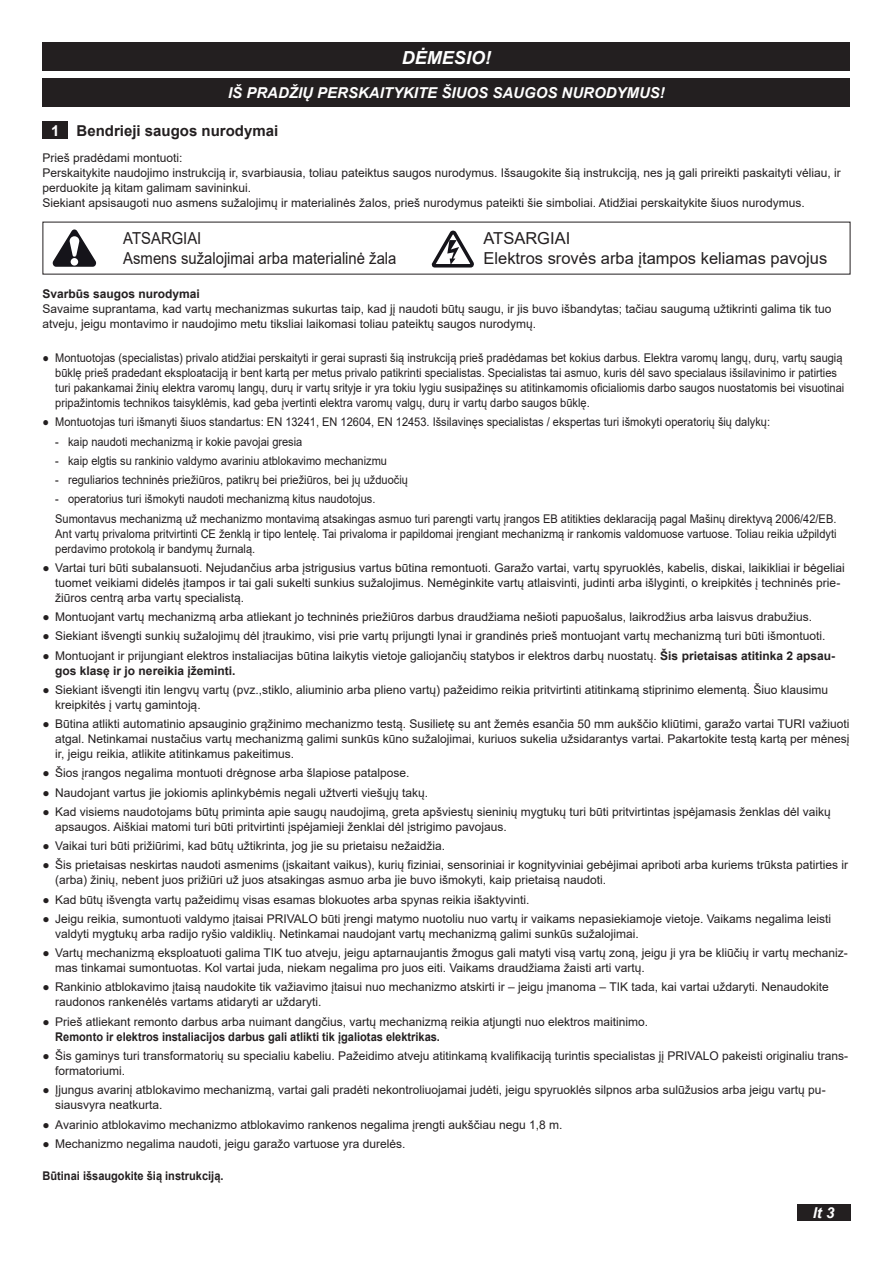
<style>
.page{position:relative;width:893px;height:1263px;background:#fff}
.page>*{position:absolute;margin:0;border:0;box-sizing:border-box;transform-origin:0 0}
.t1{font:italic 700 18px "Arial";color:#fff}
.t2{font:16.5px "Arial";color:#231f20}
.t3{font:16.5px "Arial";color:#231f20;scale:.9 1}
.t4{font:italic 700 15px "Arial";color:#fff}
.Inhalt_Überschrift{font:700 15px "Arial";color:#231f20}
.t5{font:700 15px "Arial";color:#fff}
.t6{font:12px/15px "Arial";color:#231f20}
.t7{font:12px/15px "Arial";color:#231f20;scale:.92 1}
.t8{font:700 12px "Arial";color:#231f20;scale:.92 1}
.t9{font:700 12px "Arial";color:#231f20}
.s1{font-weight:700}
</style>
<div class="page">
<div style="left:797px;top:1204px;width:53px;height:16px;background:#231f20"></div>
<div style="left:43px;top:43px;width:807px;height:28px;background:#231f20"></div>
<div style="left:43px;top:78px;width:807px;height:29px;background:#231f20"></div>
<div style="left:43px;top:122px;width:25px;height:17px;background:#231f20"></div>
<svg style="left:53px;top:229px;width:43px;height:38px"></svg>
<svg style="left:432px;top:231px;width:42px;height:37px"></svg>
<p class="t1" style="left:402px;top:45px;width:91px">DĖMESIO!</p>
<p class="t4" style="left:228px;top:83px;width:438px">IŠ PRADŽIŲ PERSKAITYKITE ŠIUOS SAUGOS NURODYMUS!</p>
<p class="t5" style="left:51px;top:120px;width:10px">1</p>
<p class="Inhalt_Überschrift" style="left:77px;top:120px;width:203px">Bendrieji saugos nurodymai</p>
<p class="t6" style="left:43px;top:150px;width:142px">Prieš pradėdami montuoti:</p>
<p class="t6" style="left:43px;top:165px;width:800px">Perskaitykite naudojimo instrukciją ir, svarbiausia, toliau pateiktus saugos nurodymus. Išsaugokite šią instrukciją, nes ją gali prireikti paskaityti vėliau, ir perduokite ją kitam galimam savininkui.</p>
<p class="t6" style="left:43px;top:195px;width:764px">Siekiant apsisaugoti nuo asmens sužalojimų ir materialinės žalos, prieš nurodymus pateikti šie simboliai. Atidžiai perskaitykite šiuos nurodymus.</p>
<p class="t3" style="left:123px;top:227px;width:88px">ATSARGIAI</p>
<p class="t3" style="left:123px;top:247px;width:305px">Asmens sužalojimai arba materialinė žala</p>
<p class="t2" style="left:483px;top:227px;width:88px">ATSARGIAI</p>
<p class="t2" style="left:483px;top:247px;width:345px">Elektros srovės arba įtampos keliamas pavojus</p>
<p class="t9" style="left:43px;top:285px;width:159px">Svarbūs saugos nurodymai</p>
<p class="t6" style="left:43px;top:301px;width:790px">Savaime suprantama, kad vartų mechanizmas sukurtas taip, kad jį naudoti būtų saugu, ir jis buvo išbandytas; tačiau saugumą užtikrinti galima tik tuo atveju, jeigu montavimo ir naudojimo metu tiksliai laikomasi toliau pateiktų saugos nurodymų.</p>
<p class="t7" style="left:55px;top:350px;width:859px;text-indent:-13px">● Montuotojas (specialistas) privalo atidžiai perskaityti ir gerai suprasti šią instrukciją prieš pradėdamas bet kokius darbus. Elektra varomų langų, durų, vartų saugią būklę prieš pradedant eksploataciją ir bent kartą per metus privalo patikrinti specialistas. Specialistas tai asmuo, kuris dėl savo specialaus išsilavinimo ir patirties turi pakankamai žinių elektra varomų langų, durų ir vartų srityje ir yra tokiu lygiu susipažinęs su atitinkamomis oficialiomis darbo saugos nuostatomis bei visuotinai pripažintomis technikos taisyklėmis, kad geba įvertinti elektra varomų valgų, durų ir vartų darbo saugos būklę.</p>
<p class="t7" style="left:43px;top:415px;width:792px">● Montuotojas turi išmanyti šiuos standartus: EN 13241, EN 12604, EN 12453. Išsilavinęs specialistas / ekspertas turi išmokyti operatorių šių dalykų:</p>
<p class="t7" style="left:55px;top:434px;width:270px">- kaip naudoti mechanizmą ir kokie pavojai gresia</p>
<p class="t7" style="left:55px;top:453px;width:362px">- kaip elgtis su rankinio valdymo avariniu atblokavimo mechanizmu</p>
<p class="t7" style="left:55px;top:472px;width:385px">- reguliarios techninės priežiūros, patikrų bei priežiūros, bei jų užduočių</p>
<p class="t7" style="left:55px;top:492px;width:349px">- operatorius turi išmokyti naudoti mechanizmą kitus naudotojus.</p>
<p class="t7" style="left:55px;top:511px;width:851px;text-align:justify">Sumontavus mechanizmą už mechanizmo montavimą atsakingas asmuo turi parengti vartų įrangos EB atitikties deklaraciją pagal Mašinų direktyvą 2006/42/EB.<br>Ant vartų privaloma pritvirtinti CE ženklą ir tipo lentelę. Tai privaloma ir papildomai įrengiant mechanizmą ir rankomis valdomuose vartuose. Toliau reikia užpildyti perdavimo protokolą ir bandymų žurnalą.</p>
<p class="t6" style="left:55px;top:560px;width:791px;text-indent:-13px">● Vartai turi būti subalansuoti. Nejudančius arba įstrigusius vartus būtina remontuoti. Garažo vartai, vartų spyruoklės, kabelis, diskai, laikikliai ir bėgeliai tuomet veikiami didelės įtampos ir tai gali sukelti sunkius sužalojimus. Nemėginkite vartų atlaisvinti, judinti arba išlyginti, o kreipkitės į techninės prie&shy;žiūros centrą arba vartų specialistą.</p>
<p class="t6" style="left:43px;top:609px;width:771px">● Montuojant vartų mechanizmą arba atliekant jo techninės priežiūros darbus draudžiama nešioti papuošalus, laikrodžius arba laisvus drabužius.</p>
<p class="t6" style="left:43px;top:629px;width:785px">● Siekiant išvengti sunkių sužalojimų dėl įtraukimo, visi prie vartų prijungti lynai ir grandinės prieš montuojant vartų mechanizmą turi būti išmontuoti.</p>
<p class="t6" style="left:55px;top:648px;width:781px;text-indent:-13px">● Montuojant ir prijungiant elektros instaliacijas būtina laikytis vietoje galiojančių statybos ir elektros darbų nuostatų. <span class="s1">Šis prietaisas atitinka 2 apsau&shy;gos klasę ir jo nereikia įžeminti.</span></p>
<p class="t6" style="left:55px;top:682px;width:774px;text-indent:-13px">● Siekiant išvengti itin lengvų vartų (pvz.,stiklo, aliuminio arba plieno vartų) pažeidimo reikia pritvirtinti atitinkamą stiprinimo elementą. Šiuo klausimu kreipkitės į vartų gamintoją.</p>
<p class="t6" style="left:55px;top:716px;width:796px;text-align:justify;text-indent:-13px">● Būtina atlikti automatinio apsauginio grąžinimo mechanizmo testą. Susilietę su ant žemės esančia 50 mm aukščio kliūtimi, garažo vartai TURI važiuoti atgal. Netinkamai nustačius vartų mechanizmą galimi sunkūs kūno sužalojimai, kuriuos sukelia užsidarantys vartai. Pakartokite testą kartą per mėnesį ir, jeigu reikia, atlikite atitinkamus pakeitimus.</p>
<p class="t6" style="left:43px;top:766px;width:368px">● Šios įrangos negalima montuoti drėgnose arba šlapiose patalpose.</p>
<p class="t6" style="left:43px;top:785px;width:387px">● Naudojant vartus jie jokiomis aplinkybėmis negali užtverti viešųjų takų.</p>
<p class="t6" style="left:55px;top:804px;width:777px;text-indent:-13px">● Kad visiems naudotojams būtų priminta apie saugų naudojimą, greta apšviestų sieninių mygtukų turi būti pritvirtintas įspėjamasis ženklas dėl vaikų apsaugos. Aiškiai matomi turi būti pritvirtinti įspėjamieji ženklai dėl įstrigimo pavojaus.</p>
<p class="t6" style="left:43px;top:838px;width:404px">● Vaikai turi būti prižiūrimi, kad būtų užtikrinta, jog jie su prietaisu nežaidžia.</p>
<p class="t6" style="left:55px;top:858px;width:794px;text-indent:-13px">● Šis prietaisas neskirtas naudoti asmenims (įskaitant vaikus), kurių fiziniai, sensoriniai ir kognityviniai gebėjimai apriboti arba kuriems trūksta patirties ir (arba) žinių, nebent juos prižiūri už juos atsakingas asmuo arba jie buvo išmokyti, kaip prietaisą naudoti.</p>
<p class="t6" style="left:43px;top:892px;width:488px">● Kad būtų išvengta vartų pažeidimų visas esamas blokuotes arba spynas reikia išaktyvinti.</p>
<p class="t6" style="left:55px;top:911px;width:777px;text-indent:-13px">● Jeigu reikia, sumontuoti valdymo įtaisai PRIVALO būti įrengi matymo nuotoliu nuo vartų ir vaikams nepasiekiamoje vietoje. Vaikams negalima leisti valdyti mygtukų arba radijo ryšio valdiklių. Netinkamai naudojant vartų mechanizmą galimi sunkūs sužalojimai.</p>
<p class="t6" style="left:55px;top:945px;width:794px;text-indent:-13px">● Vartų mechanizmą eksploatuoti galima TIK tuo atveju, jeigu aptarnaujantis žmogus gali matyti visą vartų zoną, jeigu ji yra be kliūčių ir vartų mechaniz&shy;mas tinkamai sumontuotas. Kol vartai juda, niekam negalima pro juos eiti. Vaikams draudžiama žaisti arti vartų.</p>
<p class="t6" style="left:55px;top:980px;width:775px;text-indent:-13px">● Rankinio atblokavimo įtaisą naudokite tik važiavimo įtaisui nuo mechanizmo atskirti ir – jeigu įmanoma – TIK tada, kai vartai uždaryti. Nenaudokite raudonos rankenėlės vartams atidaryti ar uždaryti.</p>
<p class="t6" style="left:55px;top:1014px;width:594px;text-indent:-13px">● Prieš atliekant remonto darbus arba nuimant dangčius, vartų mechanizmą reikia atjungti nuo elektros maitinimo.<br><span class="s1">Remonto ir elektros instaliacijos darbus gali atlikti tik įgaliotas elektrikas.</span></p>
<p class="t6" style="left:55px;top:1048px;width:794px;text-indent:-13px">● Šis gaminys turi transformatorių su specialiu kabeliu. Pažeidimo atveju atitinkamą kvalifikaciją turintis specialistas jį PRIVALO pakeisti originaliu trans&shy;formatoriumi.</p>
<p class="t6" style="left:55px;top:1082px;width:772px;text-indent:-13px">● Įjungus avarinį atblokavimo mechanizmą, vartai gali pradėti nekontroliuojamai judėti, jeigu spyruoklės silpnos arba sulūžusios arba jeigu vartų pu&shy;siausvyra neatkurta.</p>
<p class="t6" style="left:43px;top:1117px;width:522px">● Avarinio atblokavimo mechanizmo atblokavimo rankenos negalima įrengti aukščiau negu 1,8 m.</p>
<p class="t6" style="left:43px;top:1136px;width:364px">● Mechanizmo negalima naudoti, jeigu garažo vartuose yra durelės.</p>
<p class="t8" style="left:43px;top:1167px;width:198px">Būtinai išsaugokite šią instrukciją.</p>
<p class="t4" style="left:813px;top:1202px;width:23px">lt 3</p>
</div>
